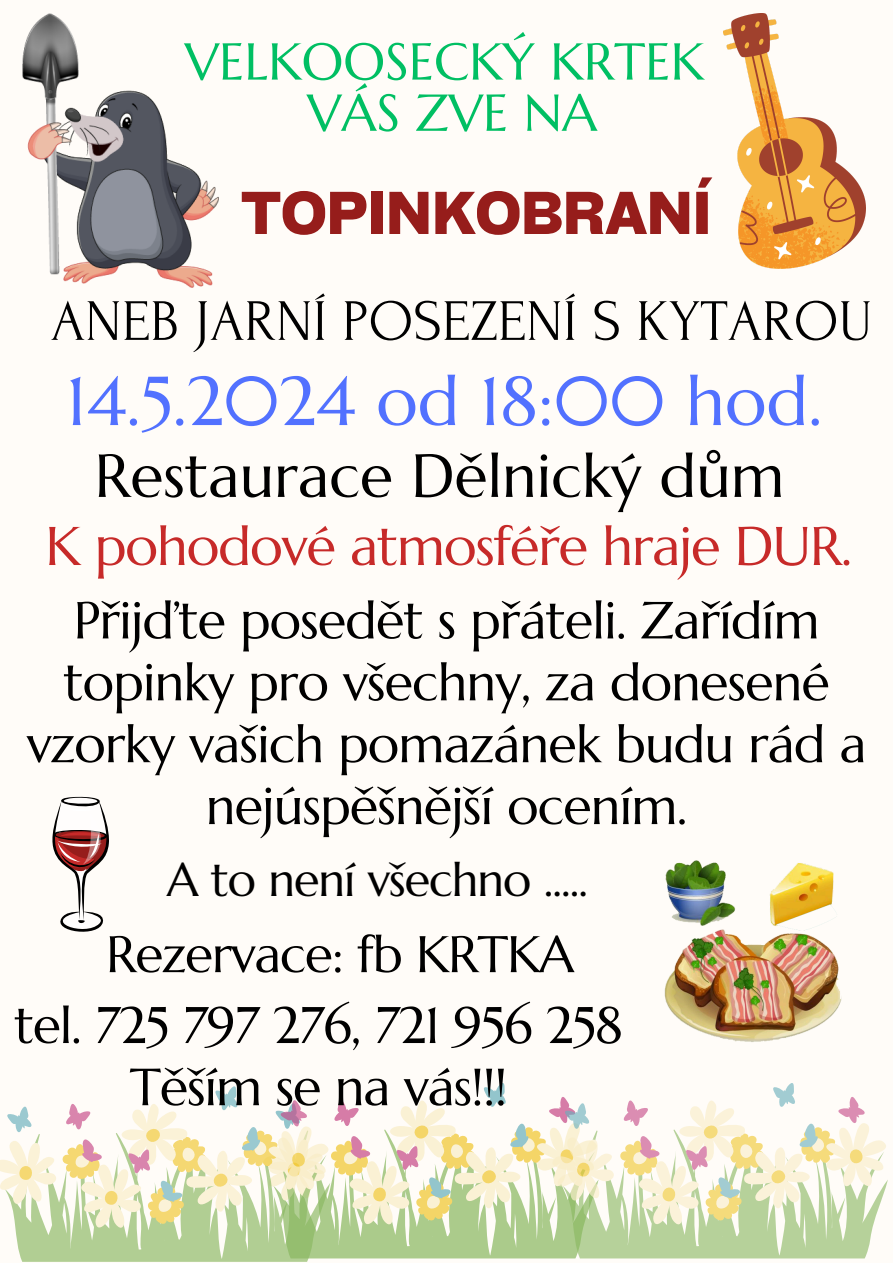
<style>
.page{position:relative;width:893px;height:1263px;background:#fffcf8}
.page>*{position:absolute;margin:0;border:0;box-sizing:border-box;transform-origin:0 0}
.t1{font:69px "Marcellus";color:#5271ff}
.t2{font:60.75px "Marcellus";color:#000}
.t3{font:58.5px "Forum";color:#000}
.t4{font:700 57.75px "Cy Grotesk Key";color:#961d1b}
.t5{font:54.38px "Marcellus";letter-spacing:-.02em;color:#c72a29}
.t6{font:52.12px/61.9px "Marcellus";letter-spacing:-.015em;color:#000;text-align:center}
.t7{font:51.75px/51.2px "Marcellus";color:#00bf63;text-align:center}
.t8{font:51.38px/70.9px "Marcellus";letter-spacing:-.02em;color:#000}
.t9{font:46.88px "Marcellus";letter-spacing:-.02em;color:#000}
</style>
<div class="page">
<img style="left:22px;top:14px;width:196px;height:274px">
<svg style="left:5px;top:1083px;width:883px;height:179px"></svg>
<svg style="left:52px;top:796px;width:57px;height:136px"></svg>
<img style="left:723px;top:14px;width:142px;height:254px">
<img style="left:664px;top:860px;width:178px;height:182px">
<p class="t7" style="left:185px;top:36px;width:520px">VELKOOSECKÝ KRTEK<br>VÁS ZVE NA</p>
<h6 class="t4" style="left:241px;top:176px;width:472px">TOPINKOBRANÍ</h6>
<h6 class="t3" style="left:51px;top:290px;width:823px">ANEB JARNÍ POSEZENÍ S KYTAROU</h6>
<p class="t1" style="left:66px;top:358px;width:757px">14.5.2024 od 18:00 hod.</p>
<h6 class="t2" style="left:94px;top:438px;width:691px">Restaurace Dělnický dům</h6>
<h4 class="t5" style="left:45px;top:512px;width:808px">K pohodové atmosféře hraje DUR.</h4>
<h1 class="t6" style="left:27px;top:589px;width:841px">Přijďte posedět s přáteli. Zařídím topinky pro všechny, za donesené vzorky vašich pomazánek budu rád a nejúspěšnější ocením.</h1>
<p class="t9" style="left:167px;top:850px;width:422px">A to není všechno .....</p>
<h3 class="t8" style="left:14px;top:919px;width:610px;text-indent:92px">Rezervace: fb KRTKA tel. 725 797 276, 721 956 258</h3>
<p class="t6" style="left:130px;top:1056px;width:379px">Těším se na vás!!!</p>
</div>
